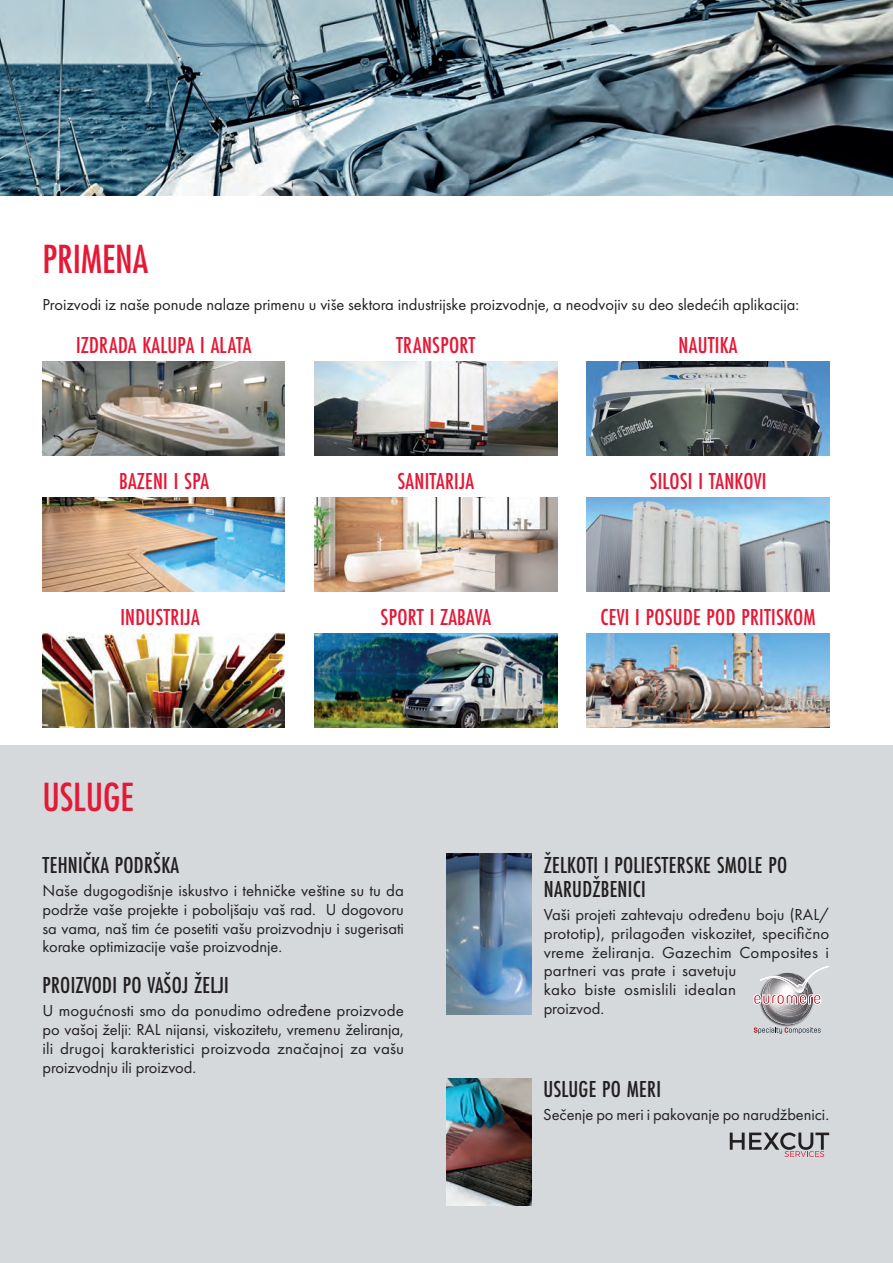
<style>
.page{position:relative;width:893px;height:1263px;background:#fff}
.page>*{position:absolute;margin:0;border:0;box-sizing:border-box;transform-origin:0 0}
.t1{font:condensed 37.5px "Futura Std";color:#e51836}
.t2{font:500 24px "Futura PT Cond";letter-spacing:.01em;color:#e51836}
.t3{font:500 24px/24px "Futura PT Cond";letter-spacing:.01em;color:#231f20}
.t4{font:16.5px/18.8px "Futura PT";letter-spacing:-.005em;color:#231f20;text-align:justify}
</style>
<div class="page">
<img style="left:0;top:0;width:893px;height:196px">
<div style="left:0;top:746px;width:893px;height:517px;background:#d5d9dc"></div>
<img style="left:587px;top:361px;width:242px;height:94px">
<img style="left:43px;top:361px;width:242px;height:94px">
<img style="left:315px;top:361px;width:242px;height:94px">
<img style="left:43px;top:634px;width:242px;height:93px">
<img style="left:587px;top:634px;width:242px;height:93px">
<img style="left:315px;top:634px;width:242px;height:93px">
<img style="left:43px;top:497px;width:242px;height:94px">
<img style="left:587px;top:497px;width:242px;height:94px">
<img style="left:315px;top:497px;width:242px;height:94px">
<img style="left:446px;top:854px;width:85px;height:161px">
<svg style="left:754px;top:966px;width:75px;height:68px"></svg>
<img style="left:446px;top:1078px;width:85px;height:128px">
<svg style="left:730px;top:1132px;width:99px;height:25px"></svg>
<h1 class="t1" style="left:43px;top:237px;width:107px">PRIMENA</h1>
<p class="t4" style="left:43px;top:295px;width:758px">Proizvodi iz naše ponude nalaze primenu u više sektora industrijske proizvodnje, a neodvojiv su deo sledećih aplikacija:</p>
<h2 class="t2" style="left:76px;top:331px;width:177px">IZDRADA KALUPA I ALATA</h2>
<h2 class="t2" style="left:396px;top:331px;width:81px">TRANSPORT</h2>
<h2 class="t2" style="left:678px;top:331px;width:61px">NAUTIKA</h2>
<h2 class="t2" style="left:119px;top:467px;width:92px">BAZENI I SPA</h2>
<h2 class="t2" style="left:397px;top:467px;width:78px">SANITARIJA</h2>
<h2 class="t2" style="left:650px;top:467px;width:118px">SILOSI I TANKOVI</h2>
<h2 class="t2" style="left:120px;top:603px;width:81px">INDUSTRIJA</h2>
<h2 class="t2" style="left:381px;top:603px;width:112px">SPORT I ZABAVA</h2>
<h2 class="t2" style="left:600px;top:603px;width:217px">CEVI I POSUDE POD PRITISKOM</h2>
<h1 class="t1" style="left:43px;top:775px;width:92px">USLUGE</h1>
<h2 class="t3" style="left:43px;top:853px;width:138px">TEHNIČKA PODRŠKA</h2>
<p class="t4" style="left:43px;top:881px;width:363px">Naše dugogodišnje iskustvo i tehničke veštine su tu da podrže vaše projekte i poboljšaju vaš rad. U dogovoru sa vama, naš tim će posetiti vašu proizvodnju i sugerisati korake optimizacije vaše proizvodnje.</p>
<h2 class="t3" style="left:43px;top:973px;width:188px">PROIZVODI PO VAŠOJ ŽELJI</h2>
<p class="t4" style="left:43px;top:1001px;width:363px">U mogućnosti smo da ponudimo određene proizvode po vašoj želji: RAL nijansi, viskozitetu, vremenu želiranja, ili drugoj karakteristici proizvoda značajnoj za vašu proizvodnju ili proizvod.</p>
<h2 class="t3" style="left:544px;top:853px;width:245px">ŽELKOTI I POLIESTERSKE SMOLE PO<br>NARUDŽBENICI</h2>
<p class="t4" style="left:544px;top:905px;width:287px;text-align:left">Vaši projeti zahtevaju određenu boju (RAL/ prototip), prilagođen viskozitet, specifično vreme želiranja. Gazechim Composites i partneri vas prate i savetuju<br>kako biste osmislili idealan<br>proizvod.</p>
<h2 class="t3" style="left:543px;top:1076px;width:119px">USLUGE PO MERI</h2>
<p class="t4" style="left:543px;top:1105px;width:287px">Sečenje po meri i pakovanje po narudžbenici.</p>
</div>
